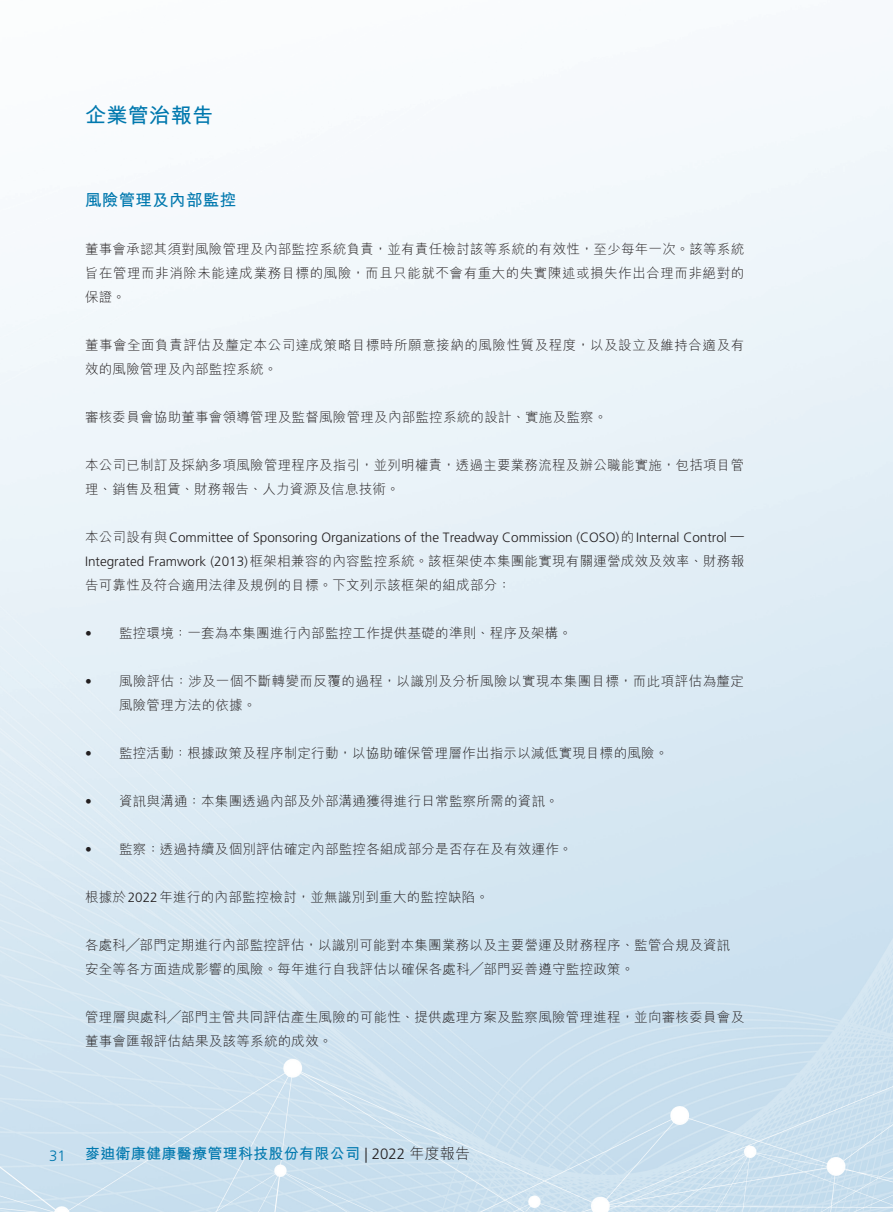
<style>
.page{position:relative;width:893px;height:1212px;background:#fff}
.page>*{position:absolute;margin:0;border:0;box-sizing:border-box;transform-origin:0 0}
.t1{font:700 21px "M Hei HK";letter-spacing:.02em;color:#0078ae}
._01_H1{font:700 16.5px "M Hei HK";letter-spacing:.02em;color:#0078ae}
.t2{font:700 15px "M Hei HK";letter-spacing:.02em;color:#0078ae}
.t3{font:300 15px "Frutiger LT Std";color:#0078ae}
._00_txt{font:300 13.5px/24px "M Hei HK";letter-spacing:.02em;color:#231f20}
._00_txt-2{font:300 13.5px/24px "Frutiger LT Std";color:#231f20}
._00_txt-3{font:300 13.5px/24px "M Hei HK";letter-spacing:.04em;color:#231f20}
.s1{font-family:"M Hei HK"}
.s2{font-family:"Frutiger LT Std"}
.s3{font-family:"Frutiger LT Std";font-weight:300;color:#231f20}
.s4{font-weight:300;color:#231f20}
</style>
<div class="page">
<img style="left:0;top:66px;width:893px;height:1146px">
<h1 class="t1" style="left:85px;top:100px;width:130px">企業管治報告</h1>
<p class="_01_H1" style="left:85px;top:188px;width:153px">風險管理及內部監控</p>
<p class="_00_txt" style="left:85px;top:237px;width:661px;text-align:justify">董事會承認其須對風險管理及內部監控系統負責，並有責任檢討該等系統的有效性，至少每年一次。該等系統旨在管理而非消除未能達成業務目標的風險，而且只能就不會有重大的失實陳述或損失作出合理而非絕對的保證。</p>
<p class="_00_txt-3" style="left:85px;top:333px;width:661px">董事會全面負責評估及釐定本公司達成策略目標時所願意接納的風險性質及程度，以及設立及維持合適及有效的風險管理及內部監控系統。</p>
<p class="_00_txt" style="left:85px;top:405px;width:524px">審核委員會協助董事會領導管理及監督風險管理及內部監控系統的設計、實施及監察。</p>
<p class="_00_txt" style="left:85px;top:453px;width:661px">本公司已制訂及採納多項風險管理程序及指引，並列明權責，透過主要業務流程及辦公職能實施，包括項目管理、銷售及租賃、財務報告、人力資源及信息技術。</p>
<p class="_00_txt-2" style="left:85px;top:526px;width:661px"><span class="s1">本公司設有與</span>Committee of Sponsoring Organizations of the Treadway Commission (COSO)<span class="s1">的</span>Internal Control<br>Integrated Framwork (2013)<span class="s1">框架相兼容的內容監控系統。該框架使本集團能實現有關運營成效及效率、財務報告可靠性及符合適用法律及規例的目標。下文列示該框架的組成部分：</span></p>
<p class="_00_txt" style="left:119px;top:621px;width:454px">監控環境：一套為本集團進行內部監控工作提供基礎的準則、程序及架構。</p>
<p class="_00_txt-2" style="left:731px;top:524px;width:15px">—</p>
<p class="_00_txt-2" style="left:85px;top:622px;width:8px">•</p>
<p class="_00_txt-2" style="left:85px;top:670px;width:8px">•</p>
<p class="_00_txt-2" style="left:85px;top:742px;width:8px">•</p>
<p class="_00_txt-2" style="left:85px;top:790px;width:8px">•</p>
<p class="_00_txt" style="left:119px;top:669px;width:626px">風險評估：涉及一個不斷轉變而反覆的過程，以識別及分析風險以實現本集團目標，而此項評估為釐定</p>
<p class="_00_txt" style="left:119px;top:693px;width:139px">風險管理方法的依據。</p>
<p class="_00_txt" style="left:119px;top:741px;width:551px">監控活動：根據政策及程序制定行動，以協助確保管理層作出指示以減低實現目標的風險。</p>
<p class="_00_txt" style="left:119px;top:789px;width:441px">資訊與溝通：本集團透過內部及外部溝通獲得進行日常監察所需的資訊。</p>
<p class="_00_txt" style="left:119px;top:837px;width:455px">監察：透過持續及個別評估確定內部監控各組成部分是否存在及有效運作。</p>
<p class="_00_txt-2" style="left:85px;top:838px;width:8px">•</p>
<p class="_00_txt" style="left:85px;top:885px;width:405px">根據於<span class="s2">2022</span>年進行的內部監控檢討，並無識別到重大的監控缺陷。</p>
<p class="_00_txt" style="left:85px;top:933px;width:647px">各處科╱部門定期進行內部監控評估，以識別可能對本集團業務以及主要營運及財務程序、監管合規及資訊</p>
<p class="_00_txt" style="left:85px;top:957px;width:551px">安全等各方面造成影響的風險。每年進行自我評估以確保各處科╱部門妥善遵守監控政策。</p>
<p class="_00_txt" style="left:85px;top:1005px;width:661px">管理層與處科╱部門主管共同評估產生風險的可能性、提供處理方案及監察風險管理進程，並向審核委員會及董事會匯報評估結果及該等系統的成效。</p>
<p class="t3" style="left:49px;top:1147px;width:18px">31</p>
<p class="t2" style="left:85px;top:1143px;width:387px">麥迪衛康健康醫療管理科技股份有限公司 <span class="s3">| 2022</span> <span class="s4">年度報告</span></p>
</div>
